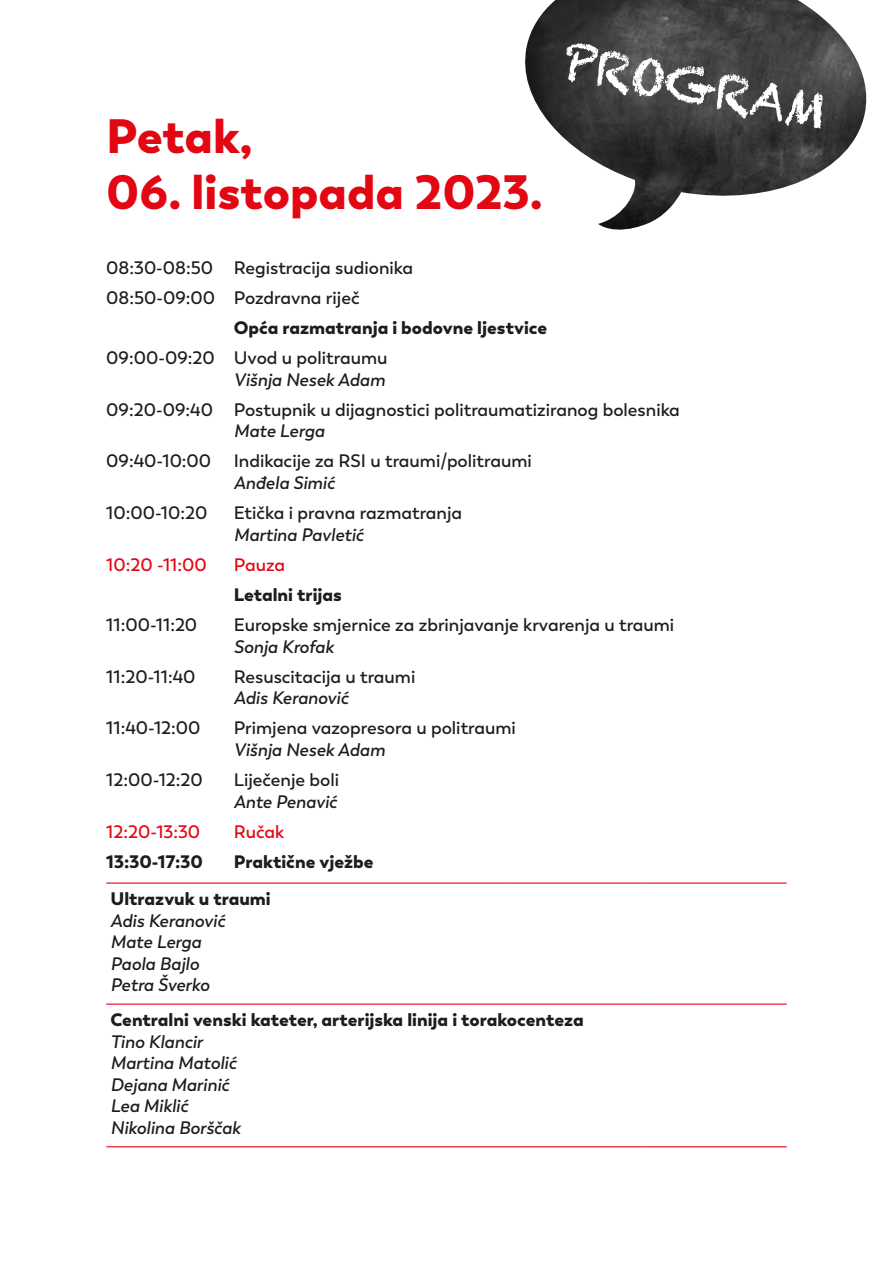
<style>
.page{position:relative;width:893px;height:1263px;background:#fff}
.page>*{position:absolute;margin:0;border:0;box-sizing:border-box;transform-origin:0 0}
.t1{font:48.6px "Chalkduster";color:#fff}
.t2{font:900 48px "Trenda";color:#e30613}
.t3{font:600 18px/30.2px "Trenda";color:#1d1d1b}
.t4{font:italic 600 18px/21.6px "Trenda";color:#1d1d1b}
.t5{font:900 18px/37px "Trenda";color:#1d1d1b}
.t6{font:600 18px "Trenda";color:#e30613}
</style>
<div class="page">
<hr style="left:106px;top:882px;width:400px;height:2px;background:#e30613">
<hr style="left:506px;top:882px;width:140px;height:2px;background:#e30613">
<hr style="left:646px;top:882px;width:141px;height:2px;background:#e30613">
<hr style="left:106px;top:1003px;width:400px;height:2px;background:#e30613">
<hr style="left:506px;top:1003px;width:140px;height:2px;background:#e30613">
<hr style="left:646px;top:1003px;width:141px;height:2px;background:#e30613">
<hr style="left:106px;top:1146px;width:400px;height:1px;background:#e30613">
<hr style="left:506px;top:1146px;width:140px;height:1px;background:#e30613">
<hr style="left:646px;top:1146px;width:141px;height:1px;background:#e30613">
<img style="left:525px;top:0;width:342px;height:230px">
<h2 class="t2" style="left:106px;top:106px;width:148px">Petak,</h2>
<h2 class="t2" style="left:106px;top:161px;width:438px">06. listopada 2023.</h2>
<h1 class="t1" style="left:568px;top:32px;width:270px;rotate:11deg">PROGRAM</h1>
<p class="t3" style="left:106px;top:253px;width:308px">08:30-08:50 Registracija sudionika<br>08:50-09:00 Pozdravna riječ</p>
<p class="t5" style="left:234px;top:309px;width:315px">Opća razmatranja i bodovne ljestvice</p>
<p class="t3" style="left:106px;top:343px;width:283px">09:00-09:20 Uvod u politraumu</p>
<p class="t4" style="left:234px;top:369px;width:153px">Višnja Nesek Adam</p>
<p class="t3" style="left:106px;top:395px;width:575px">09:20-09:40 Postupnik u dijagnostici politraumatiziranog bolesnika</p>
<p class="t4" style="left:234px;top:420px;width:92px">Mate Lerga</p>
<p class="t3" style="left:106px;top:446px;width:106px">09:40-10:00</p>
<p class="t3" style="left:234px;top:446px;width:299px">Indikacije za RSI u traumi/politraumi</p>
<p class="t4" style="left:234px;top:472px;width:102px">Anđela Simić</p>
<p class="t3" style="left:106px;top:498px;width:103px">10:00-10:20</p>
<p class="t3" style="left:234px;top:498px;width:230px">Etička i pravna razmatranja</p>
<p class="t4" style="left:234px;top:524px;width:131px">Martina Pavletić</p>
<p class="t6" style="left:106px;top:554px;width:102px">10:20 -11:00</p>
<p class="t6" style="left:234px;top:554px;width:53px">Pauza</p>
<p class="t5" style="left:234px;top:576px;width:110px">Letalni trijas</p>
<p class="t3" style="left:106px;top:610px;width:92px">11:00-11:20</p>
<p class="t3" style="left:234px;top:610px;width:442px">Europske smjernice za zbrinjavanje krvarenja u traumi</p>
<p class="t4" style="left:234px;top:636px;width:102px">Sonja Krofak</p>
<p class="t3" style="left:106px;top:662px;width:91px">11:20-11:40</p>
<p class="t3" style="left:234px;top:662px;width:183px">Resuscitacija u traumi</p>
<p class="t4" style="left:234px;top:687px;width:116px">Adis Keranović</p>
<p class="t3" style="left:106px;top:713px;width:96px">11:40-12:00</p>
<p class="t3" style="left:234px;top:713px;width:284px">Primjena vazopresora u politraumi</p>
<p class="t4" style="left:234px;top:739px;width:153px">Višnja Nesek Adam</p>
<p class="t3" style="left:106px;top:765px;width:98px">12:00-12:20</p>
<p class="t3" style="left:234px;top:765px;width:107px">Liječenje boli</p>
<p class="t4" style="left:234px;top:791px;width:105px">Ante Penavić</p>
<p class="t6" style="left:106px;top:821px;width:95px">12:20-13:30</p>
<p class="t6" style="left:234px;top:821px;width:52px">Ručak</p>
<p class="t5" style="left:106px;top:843px;width:98px">13:30-17:30</p>
<p class="t5" style="left:111px;top:843px;width:265px;text-indent:123px">Praktične vježbe<br>Ultrazvuk u traumi</p>
<p class="t4" style="left:111px;top:910px;width:116px">Adis Keranović<br>Mate Lerga<br>Paola Bajlo<br>Petra Šverko</p>
<p class="t5" style="left:111px;top:1001px;width:475px">Centralni venski kateter, arterijska linija i torakocenteza</p>
<p class="t4" style="left:111px;top:1031px;width:132px">Tino Klancir<br>Martina Matolić<br>Dejana Marinić<br>Lea Miklić<br>Nikolina Borščak</p>
</div>
